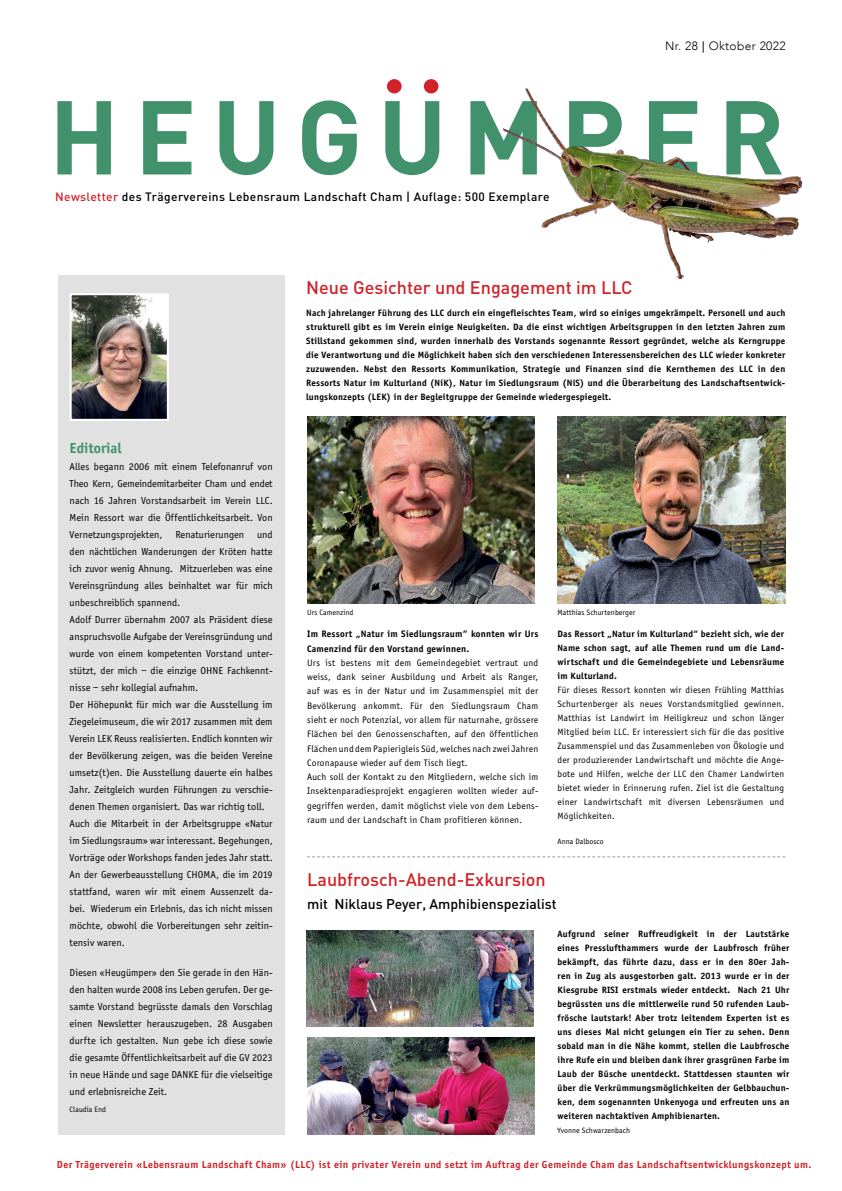
<style>
.page{position:relative;width:842px;height:1191px;background:#fff}
.page>*{position:absolute;margin:0;border:0;box-sizing:border-box;transform-origin:0 0}
.t1{font:700 103px "DIN";letter-spacing:.145em;color:#41926c}
.t2{font:500 18px "DIN";color:#d12229}
.t3{font:700 15px "Officina Sans";color:#41926c}
.t4{font:500 14px "DIN";color:#000}
.t5{font:500 12px "DIN";letter-spacing:.03em;color:#000}
.t6{font:300 12px "Avenir";letter-spacing:.03em;color:#000}
.t7{font:10.5px/17px "Officina Sans";letter-spacing:.005em;color:#000}
.t8{font:700 10.5px "Officina Sans";letter-spacing:.04em;color:#d12229}
.t9{font:9.7px/14.3px "Officina Sans";letter-spacing:.025em;color:#000}
.t10{font:700 9.7px/14.3px "Officina Sans";letter-spacing:.025em;color:#000}
.t11{font:700 9.5px/14px "Officina Sans";letter-spacing:.025em;color:#000;text-align:justify}
.t12{font:9.5px/14px "Officina Sans";letter-spacing:.025em;color:#000;text-align:justify}
.t13{font:8px "Officina Sans";letter-spacing:.005em;color:#000}
.s1{font-family:"Arial";font-weight:400}
.s2{color:#d12229}
</style>
<div class="page">
<div style="left:58px;top:275px;width:227px;height:859px;background:#e1e1e1"></div>
<img style="left:73px;top:296px;width:93px;height:122px">
<div style="left:70px;top:293px;width:99px;height:128px;border:2px solid #fff"></div>
<div style="left:387px;top:79px;width:15px;height:14px;background:#d12229;border-radius:50%"></div>
<div style="left:424px;top:79px;width:14px;height:14px;background:#d12229;border-radius:50%"></div>
<img style="left:503px;top:88px;width:300px;height:192px">
<img style="left:307px;top:416px;width:228px;height:187px">
<img style="left:557px;top:416px;width:228px;height:187px">
<svg style="left:307px;top:856px;width:478px;height:1px"></svg>
<img style="left:306px;top:930px;width:228px;height:96px">
<img style="left:307px;top:1037px;width:228px;height:97px">
<p class="t6" style="left:665px;top:39px;width:122px">Nr. 28 <span class="s1">|</span> Oktober 2022</p>
<h1 class="t1" style="left:49px;top:70px;width:738px">HEUGUMPER</h1>
<p class="t5" style="left:55px;top:189px;width:496px"><span class="s2">Newsletter</span> des Trägervereins Lebensraum Landschaft Cham | Auflage: 500 Exemplare</p>
<h3 class="t3" style="left:70px;top:438px;width:53px">Editorial</h3>
<p class="t7" style="left:70px;top:458px;width:205px">Alles begann 2006 mit einem Telefonanruf von Theo Kern, Gemeindemitarbeiter Cham und endet nach 16 Jahren Vorstandsarbeit im Verein LLC.<br>Mein Ressort war die Öffentlichkeitsarbeit. Von Vernetzungsprojekten, Renaturierungen und den nächtlichen Wanderungen der Kröten hatte ich zuvor wenig Ahnung. Mitzuerleben was eine Vereinsgründung alles beinhaltet war für mich unbeschreiblich spannend.<br>Adolf Durrer übernahm 2007 als Präsident diese anspruchsvolle Aufgabe der Vereinsgründung und wurde von einem kompetenten Vorstand unter&shy;stützt, der mich – die einzige OHNE Fachkennt&shy;nisse – sehr kollegial aufnahm.<br>Der Höhepunkt für mich war die Ausstellung im Ziegeleimuseum, die wir 2017 zusammen mit dem Verein LEK Reuss realisierten. Endlich konnten wir der Bevölkerung zeigen, was die beiden Vereine umsetz(t)en. Die Ausstellung dauerte ein halbes Jahr. Zeitgleich wurden Führungen zu verschie&shy;denen Themen organisiert. Das war richtig toll.<br>Auch die Mitarbeit in der Arbeitsgruppe «Natur im Siedlungsraum» war interessant. Begehungen, Vorträge oder Workshops fanden jedes Jahr statt.<br>An der Gewerbeausstellung CHOMA, die im 2019 stattfand, waren wir mit einem Aussenzelt da&shy;bei. Wiederum ein Erlebnis, das ich nicht missen möchte, obwohl die Vorbereitungen sehr zeitin&shy;tensiv waren.</p>
<p class="t7" style="left:70px;top:964px;width:205px;text-align:justify">Diesen «Heugümper» den Sie gerade in den Hän&shy;den halten wurde 2008 ins Leben gerufen. Der ge&shy;samte Vorstand begrüsste damals den Vorschlag einen Newsletter herauszugeben. 28 Ausgaben durfte ich gestalten. Nun gebe ich diese sowie die gesamte Öffentlichkeitsarbeit auf die GV 2023 in neue Hände und sage DANKE für die vielseitige und erlebnisreiche Zeit.</p>
<p class="t13" style="left:70px;top:1104px;width:38px">Claudia End</p>
<h2 class="t2" style="left:306px;top:276px;width:328px">Neue Gesichter und Engagement im LLC</h2>
<p class="t11" style="left:306px;top:305px;width:481px">Nach jahrelanger Führung des LLC durch ein eingefleischtes Team, wird so einiges umgekrämpelt. Personell und auch strukturell gibt es im Verein einige Neuigkeiten. Da die einst wichtigen Arbeitsgruppen in den letzten Jahren zum Stillstand gekommen sind, wurden innerhalb des Vorstands sogenannte Ressort gegründet, welche als Kerngruppe die Verantwortung und die Möglichkeit haben sich den verschiedenen Interessensbereichen des LLC wieder konkreter zuzuwenden. Nebst den Ressorts Kommunikation, Strategie und Finanzen sind die Kernthemen des LLC in den Ressorts Natur im Kulturland (NiK), Natur im Siedlungsraum (NiS) und die Überarbeitung des Landschaftsentwick&shy;lungskonzepts (LEK) in der Begleitgruppe der Gemeinde wiedergespiegelt.</p>
<p class="t13" style="left:307px;top:607px;width:48px">Urs Camenzind</p>
<p class="t13" style="left:557px;top:607px;width:79px">Matthias Schurtenberger</p>
<p class="t10" style="left:307px;top:627px;width:233px">Im Ressort „Natur im Siedlungsraum“ konnten wir Urs<br>Camenzind für den Vorstand gewinnen.</p>
<p class="t9" style="left:307px;top:655px;width:233px">Urs ist bestens mit dem Gemeindegebiet vertraut und weiss, dank seiner Ausbildung und Arbeit als Ranger, auf was es in der Natur und im Zusammenspiel mit der Bevölkerung ankommt. Für den Siedlungsraum Cham sieht er noch Potenzial, vor allem für naturnahe, grössere Flächen bei den Genossenschaften, auf den öffentlichen Flächen und dem Papierigleis Süd, welches nach zwei Jahren Coronapause wieder auf dem Tisch liegt.<br>Auch soll der Kontakt zu den Mitgliedern, welche sich im Insektenparadiesprojekt engagieren wollten wieder auf&shy;gegriffen werden, damit möglichst viele von dem Lebens&shy;raum und der Landschaft in Cham profitieren können.</p>
<p class="t11" style="left:557px;top:627px;width:228px">Das Ressort „Natur im Kulturland“ bezieht sich, wie der Name schon sagt, auf alle Themen rund um die Land&shy;wirtschaft und die Gemeindegebiete und Lebensräume im Kulturland.</p>
<p class="t12" style="left:557px;top:683px;width:228px">Für dieses Ressort konnten wir diesen Frühling Matthias Schurtenberger als neues Vorstandsmitglied gewinnen.<br>Matthias ist Landwirt im Heiligkreuz und schon länger Mitglied beim LLC. Er interessiert sich für die das positive Zusammenspiel und das Zusammenleben von Ökologie und der produzierender Landwirtschaft und möchte die Ange&shy;bote und Hilfen, welche der LLC den Chamer Landwirten bietet wieder in Erinnerung rufen. Ziel ist die Gestaltung einer Landwirtschaft mit diversen Lebensräumen und Möglichkeiten.</p>
<p class="t13" style="left:557px;top:837px;width:48px">Anna Dalbosco</p>
<h2 class="t2" style="left:307px;top:868px;width:240px">Laubfrosch-Abend-Exkursion</h2>
<h3 class="t4" style="left:307px;top:895px;width:251px">mit Niklaus Peyer, Amphibienspezialist</h3>
<p class="t11" style="left:557px;top:927px;width:233px">Aufgrund seiner Ruffreudigkeit in der Lautstärke eines Presslufthammers wurde der Laubfrosch früher bekämpft, das führte dazu, dass er in den 80er Jah&shy;ren in Zug als ausgestorben galt. 2013 wurde er in der Kiesgrube RISI erstmals wieder entdeckt. Nach 21 Uhr begrüssten uns die mittlerweile rund 50 rufenden Laub&shy;frösche lautstark! Aber trotz leitendem Experten ist es uns dieses Mal nicht gelungen ein Tier zu sehen. Denn sobald man in die Nähe kommt, stellen die Laubfrosche ihre Rufe ein und bleiben dank ihrer grasgrünen Farbe im Laub der Büsche unentdeckt. Stattdessen staunten wir über die Verkrümmungsmöglichkeiten der Gelbbauchun&shy;ken, dem sogenannten Unkenyoga und erfreuten uns an weiteren nachtaktiven Amphibienarten.</p>
<p class="t13" style="left:557px;top:1126px;width:74px">Yvonne Schwarzenbach</p>
<p class="t8" style="left:57px;top:1157px;width:756px">Der Trägerverein «Lebensraum Landschaft Cham» (LLC) ist ein privater Verein und setzt im Auftrag der Gemeinde Cham das Landschaftsentwicklungskonzept um.</p>
</div>
